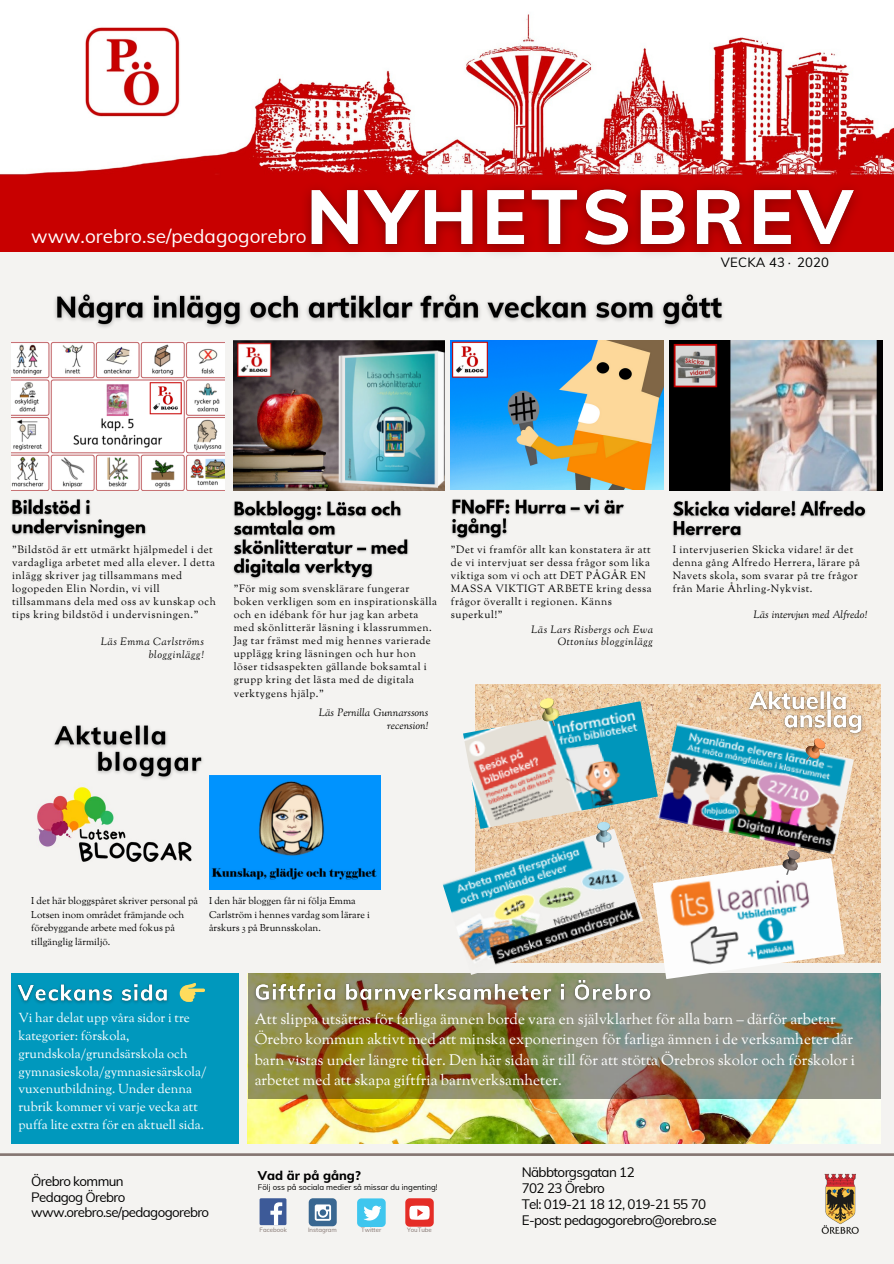
<style>
.page{position:relative;width:894px;height:1264px;background:#fff}
.page>*{position:absolute;margin:0;border:0;box-sizing:border-box;transform-origin:0 0}
.t1{font:18.9px "Muli";color:#fff}
.t2{font:15px/20.5px "Sorts Mill Goudy";color:#fff}
.t3{font:13.5px/15.9px "Muli";letter-spacing:-.045em;color:#000}
.t4{font:13.35px/15.6px "Muli";letter-spacing:-.045em;color:#000}
.t5{font:13.05px "Muli";letter-spacing:.015em;color:#000}
.t6{font:12.9px/17.9px "Sorts Mill Goudy";color:#fff}
.t7{font:800 12.6px "Muli";color:#000}
.t8{font:10.5px/13px "Sorts Mill Goudy";letter-spacing:.045em;color:#000}
.t9{font:italic 10.5px/12.8px "Sorts Mill Goudy";letter-spacing:.045em;color:#000;text-align:right}
.t10{font:9.75px/13.5px "Sorts Mill Goudy";color:#000}
.t11{font:7.95px "Muli";color:#000}
.t12{font:6.15px "Muli";color:#857672}
</style>
<div class="page">
<div style="left:0;top:0;width:893px;height:1263px;background:#f4f3f1"></div>
<img style="left:0;top:0;width:893px;height:252px">
<img style="left:84px;top:27px;width:96px;height:90px">
<div style="left:308px;top:1198px;width:28px;height:27px;background:#396791;border-radius:4px"></div>
<svg style="left:315px;top:1204px;width:16px;height:16px"></svg>
<div style="left:259px;top:1198px;width:27px;height:27px;background:#3d5a98"></div>
<svg style="left:270px;top:1202px;width:12px;height:23px"></svg>
<div style="left:405px;top:1198px;width:28px;height:28px;background:#e52d27;border-radius:4px"></div>
<svg style="left:409px;top:1205px;width:20px;height:14px"></svg>
<div style="left:357px;top:1198px;width:28px;height:28px;background:#3fc6ee;border-radius:4px"></div>
<svg style="left:364px;top:1205px;width:17px;height:15px"></svg>
<img style="left:821px;top:1173px;width:38px;height:61px">
<svg style="left:0;top:1153px;width:893px;height:2px;background:#958884"></svg>
<img style="left:475px;top:684px;width:405px;height:278px">
<img style="left:209px;top:776px;width:171px;height:113px">
<img style="left:37px;top:786px;width:155px;height:76px">
<img style="left:54px;top:725px;width:149px;height:54px">
<img style="left:248px;top:1098px;width:631px;height:45px">
<div style="left:11px;top:973px;width:228px;height:170px;background:#0098bd"></div>
<svg style="left:180px;top:983px;width:24px;height:18px"></svg>
<svg style="left:248px;top:973px;width:632px;height:125px;background:#88855f"></svg>
<img style="left:249px;top:973px;width:408px;height:38px">
<img style="left:652px;top:858px;width:192px;height:121px">
<svg style="left:780px;top:854px;width:20px;height:21px"></svg>
<img style="left:442px;top:828px;width:201px;height:146px">
<svg style="left:595px;top:828px;width:17px;height:19px"></svg>
<img style="left:463px;top:701px;width:194px;height:127px">
<svg style="left:538px;top:696px;width:24px;height:30px"></svg>
<img style="left:739px;top:684px;width:130px;height:58px">
<img style="left:17px;top:984px;width:151px;height:19px">
<img style="left:285px;top:146px;width:593px;height:108px">
<img style="left:55px;top:294px;width:668px;height:34px">
<img style="left:657px;top:723px;width:196px;height:131px">
<svg style="left:802px;top:736px;width:24px;height:25px"></svg>
<img style="left:669px;top:341px;width:213px;height:150px">
<img style="left:12px;top:342px;width:213px;height:148px">
<img style="left:234px;top:341px;width:210px;height:150px">
<img style="left:450px;top:341px;width:213px;height:148px">
<img style="left:672px;top:500px;width:194px;height:37px">
<img style="left:11px;top:499px;width:136px;height:41px">
<img style="left:451px;top:499px;width:173px;height:41px">
<img style="left:233px;top:500px;width:176px;height:79px">
<h1 class="t1" style="left:31px;top:224px;width:277px">www.orebro.se/pedagogorebro</h1>
<p class="t5" style="left:720px;top:254px;width:109px">VECKA 43∙ 2020</p>
<p class="t8" style="left:12px;top:544px;width:205px">"Bildstöd är ett utmärkt hjälpmedel i det vardagliga arbetet med alla elever. I detta inlägg skriver jag tillsammans med logopeden Elin Nordin, vi vill tillsammans dela med oss av kunskap och tips kring bildstöd i undervisningen."</p>
<p class="t9" style="left:101px;top:636px;width:104px">Läs Emma Carlströms blogginlägg!</p>
<p class="t8" style="left:234px;top:582px;width:205px">"För mig som svensklärare fungerar boken verkligen som en inspirationskälla och en idébank för hur jag kan arbeta med skönlitterär läsning i klassrummen.<br>Jag tar främst med mig hennes varierade upplägg kring läsningen och hur hon löser tidsaspekten gällande boksamtal i grupp kring det lästa med de digitala verktygens hjälp."</p>
<p class="t9" style="left:319px;top:707px;width:111px">!"# $%&amp;'())* +,''*&amp;##-'# &amp;%.%'#(-'/</p>
<p class="t8" style="left:451px;top:544px;width:202px">"Det vi framför allt kan konstatera är att de vi intervjuat ser dessa frågor som lika viktiga som vi och att DET PÅGÅR EN<br>MASSA VIKTIGT ARBETE kring dessa frågor överallt i regionen. Känns superkul!"</p>
<p class="t9" style="left:531px;top:623px;width:123px">Läs Lars Risbergs och Ewa<br>Ottonius blogginlägg</p>
<p class="t8" style="left:672px;top:544px;width:189px">I intervjuserien Skicka vidare! är det denna gång Alfredo Herrera, lärare på Navets skola, som svarar på tre frågor från Marie Åhrling-Nykvist.</p>
<p class="t9" style="left:753px;top:609px;width:115px">!"# $%&amp;'()*+% ,'- ./0('-12</p>
<p class="t10" style="left:31px;top:895px;width:168px">I det här bloggspåret skriver personal på Lotsen inom området främjande och förebyggande arbete med fokus på tillgänglig lärmiljö.</p>
<p class="t10" style="left:209px;top:895px;width:162px">I den här bloggen får ni följa Emma<br>Carlström i hennes vardag som lärare i årskurs 3 på Brunnsskolan.</p>
<p class="t6" style="left:18px;top:1010px;width:189px">Vi har delat upp våra sidor i tre kategorier: förskola, grundskola/grundsärskola och gymnasieskola/gymnasiesärskola/ vuxenutbildning. Under denna rubrik kommer vi varje vecka att puffa lite extra för en aktuell sida.</p>
<p class="t2" style="left:255px;top:1009px;width:601px">Att slippa utsättas för farliga ämnen borde vara en självklarhet för alla barn – därför arbetar Örebro kommun aktivt med att minska exponeringen för farliga ämnen i de verksamheter där barn vistas under längre tider. Den här sidan är till för att stötta Örebros skolor och förskolor i arbetet med att skapa giftfria barnverksamheter.</p>
<p class="t4" style="left:31px;top:1172px;width:179px">Örebro kommun<br>Pedagog Örebro www.orebro.se/pedagogorebro</p>
<p class="t3" style="left:521px;top:1164px;width:114px">Näbbtorgsgatan 12<br>702 23 Örebro</p>
<p class="t7" style="left:258px;top:1167px;width:104px">Vad är på gång?</p>
<p class="t11" style="left:258px;top:1182px;width:181px">Följ oss på sociala medier så missar du ingenting!</p>
<p class="t3" style="left:521px;top:1196px;width:186px">Tel: 019-21 18 12, 019-21 55 70</p>
<p class="t3" style="left:521px;top:1211px;width:197px">E-post: pedagogorebro@orebro.se</p>
<p class="t12" style="left:259px;top:1225px;width:29px">Facebook</p>
<p class="t12" style="left:308px;top:1225px;width:30px">Instagram</p>
<p class="t12" style="left:361px;top:1226px;width:22px">Twitter</p>
<p class="t12" style="left:407px;top:1226px;width:26px">YouTube</p>
</div>
